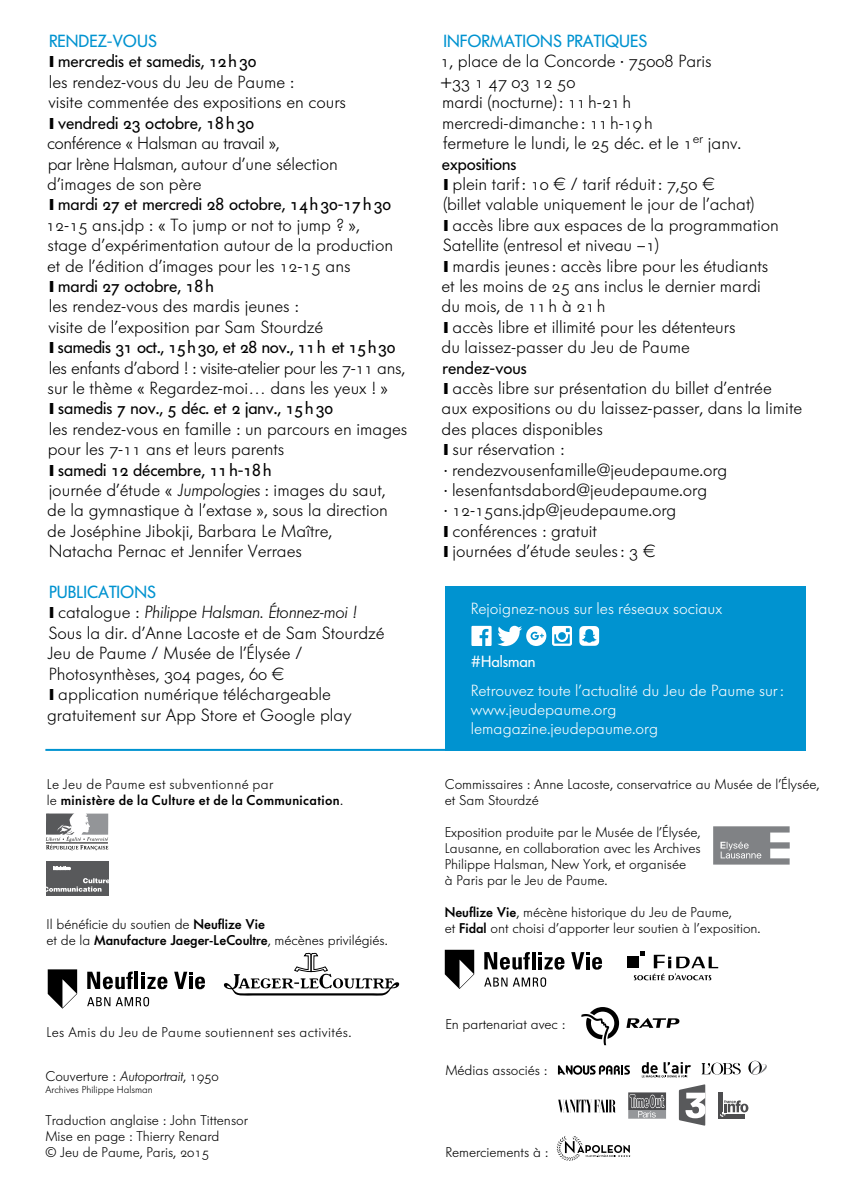
<style>
.page{position:relative;width:851px;height:1191px;background:#fff}
.page>*{position:absolute;margin:0;border:0;box-sizing:border-box;transform-origin:0 0}
.t1{font:17.4px/20.4px "Futura Serie BQ Light Mix";color:#000}
.t2{font:17.4px/20.4px "Futura Serie BQ Book Mix";color:#000}
.t3{font:17.4px/20.4px "Futura Serie BQ Light Mix";letter-spacing:-.02em;color:#000}
.t4{font:17.4px/20.4px "Futura Serie BQ Light Mix";letter-spacing:-.025em;color:#000}
.t5{font:17.4px "Futura Serie BQ Light Oblique Mix";color:#000}
.t6{font:17.4px "Futura Serie BQ Book Mix";color:#0093d0}
.t7{font:16px/19.2px "Futura Serie BQ Light Mix";color:#fff}
.t8{font:16px "Futura Serie BQ Book Mix";color:#fff}
.t9{font:14px/16px "Futura Serie BQ Light Mix";color:#000}
.t10{font:14px "Futura Serie BQ Light Mix";letter-spacing:.025em;color:#000}
.t11{font:14px "Futura Serie BQ Medium Mix";color:#000}
.t12{font:14px "Futura Serie BQ Medium Mix";letter-spacing:.025em;color:#000}
.t13{font:10px "Futura Serie BQ Light Mix";color:#000}
.s1{color:#0093d0}
.s2{font-family:"Futura Serie BQ Light Oblique Mix"}
.s3{font-family:"Futura Serie BQ Light Mix"}
.s4{font-family:"Futura Serie BQ Medium Mix"}
</style>
<div class="page">
<div style="left:46px;top:861px;width:62px;height:35px;background:#58595b"></div>
<svg style="left:46px;top:878px;width:63px;height:13px"></svg>
<svg style="left:54px;top:866px;width:16px;height:3px"></svg>
<svg style="left:46px;top:813px;width:62px;height:37px"></svg>
<hr style="left:135px;top:971px;width:3px;height:18px;background:#000">
<svg style="left:87px;top:971px;width:46px;height:19px"></svg>
<svg style="left:142px;top:972px;width:26px;height:18px"></svg>
<svg style="left:174px;top:971px;width:31px;height:19px"></svg>
<svg style="left:48px;top:969px;width:29px;height:39px"></svg>
<svg style="left:116px;top:997px;width:33px;height:10px"></svg>
<svg style="left:87px;top:997px;width:23px;height:9px"></svg>
<svg style="left:223px;top:952px;width:176px;height:44px"></svg>
<svg style="left:558px;top:1065px;width:72px;height:9px"></svg>
<svg style="left:641px;top:1062px;width:50px;height:15px"></svg>
<svg style="left:701px;top:1062px;width:39px;height:12px"></svg>
<svg style="left:748px;top:1060px;width:18px;height:14px"></svg>
<div style="left:628px;top:1110px;width:38px;height:8px;background:#95979a"></div>
<div style="left:628px;top:1092px;width:38px;height:18px;background:#4d4d4f"></div>
<svg style="left:629px;top:1094px;width:35px;height:23px"></svg>
<div style="left:718px;top:1092px;width:26px;height:26px;background:#4d4d4f"></div>
<div style="left:723px;top:1087px;width:26px;height:26px;background:#fff"></div>
<svg style="left:720px;top:1100px;width:28px;height:17px"></svg>
<svg style="left:678px;top:1084px;width:27px;height:41px"></svg>
<svg style="left:558px;top:1099px;width:57px;height:13px"></svg>
<svg style="left:713px;top:826px;width:76px;height:38px;background:#989a9c"></svg>
<svg style="left:532px;top:952px;width:3px;height:17px"></svg>
<svg style="left:484px;top:952px;width:45px;height:18px"></svg>
<svg style="left:538px;top:952px;width:27px;height:18px"></svg>
<svg style="left:571px;top:952px;width:31px;height:18px"></svg>
<svg style="left:444px;top:949px;width:30px;height:40px"></svg>
<svg style="left:484px;top:977px;width:62px;height:10px"></svg>
<div style="left:627px;top:956px;width:12px;height:12px;background:#000"></div>
<svg style="left:633px;top:951px;width:85px;height:29px"></svg>
<svg style="left:556px;top:1136px;width:74px;height:25px"></svg>
<svg style="left:581px;top:1007px;width:38px;height:38px"></svg>
<svg style="left:626px;top:1018px;width:53px;height:10px"></svg>
<hr style="left:45px;top:749px;width:760px;height:2px;background:#0093d0">
<div style="left:445px;top:586px;width:360px;height:165px;background:#0093d0"></div>
<svg style="left:471px;top:626px;width:20px;height:20px"></svg>
<svg style="left:497px;top:626px;width:49px;height:20px"></svg>
<svg style="left:552px;top:626px;width:20px;height:20px"></svg>
<svg style="left:579px;top:626px;width:20px;height:20px"></svg>
<p class="t2" style="left:49px;top:31px;width:209px"><span class="s1">RENDEZ-VOUS<br></span>❙ mercredis et samedis, 12h 30</p>
<p class="t1" style="left:48px;top:72px;width:299px">les rendez-vous du Jeu de Paume :<br>visite commentée des expositions en cours</p>
<p class="t2" style="left:50px;top:113px;width:206px">❙ vendredi 23 octobre, 18 h 30</p>
<p class="t4" style="left:47px;top:133px;width:292px">conférence « Halsman au travail »,<br>par Irène Halsman, autour d’une sélection d’images de son père</p>
<p class="t2" style="left:50px;top:194px;width:343px">❙ mardi 27 et mercredi 28 octobre, 14 h 30-17 h 30</p>
<p class="t1" style="left:46px;top:215px;width:348px">12-15 ans.jdp : « To jump or not to jump ? », stage d’expérimentation autour de la production et de l’édition d’images pour les 12-15 ans</p>
<p class="t2" style="left:50px;top:276px;width:166px">❙ mardi 27 octobre, 18h</p>
<p class="t1" style="left:48px;top:296px;width:276px">les rendez-vous des mardis jeunes : visite de l’exposition par Sam Stourdzé</p>
<p class="t2" style="left:50px;top:337px;width:347px">❙ samedis 31 oct., 15h30, et 28 nov., 11h et 15h30</p>
<p class="t3" style="left:48px;top:357px;width:359px">les enfants d’abord ! : visite-atelier pour les 7-11 ans, sur le thème « Regardez-moi… dans les yeux ! »</p>
<p class="t2" style="left:50px;top:398px;width:285px">❙ samedis 7 nov., 5 déc. et 2 janv., 15h 30</p>
<p class="t1" style="left:48px;top:419px;width:361px">les rendez-vous en famille : un parcours en images pour les 7-11 ans et leurs parents</p>
<p class="t2" style="left:50px;top:459px;width:223px">❙ samedi 12 décembre, 11h-18 h</p>
<p class="t1" style="left:47px;top:480px;width:342px">journée d’étude « <span class="s2">Jumpologies</span> : images du saut, de la gymnastique à l’extase », sous la direction de Joséphine Jibokji, Barbara Le Maître, Natacha Pernac et Jennifer Verraes</p>
<p class="t6" style="left:49px;top:582px;width:109px">PUBLICATIONS</p>
<p class="t5" style="left:50px;top:602px;width:308px">❙ <span class="s3">catalogue :</span> Philippe Halsman. Étonnez-moi !</p>
<p class="t1" style="left:47px;top:623px;width:339px">Sous la dir. d’Anne Lacoste et de Sam Stourdzé Jeu de Paume / Musée de l’Élysée / Photosynthèses, 304 pages, 60 €<br>❙ application numérique téléchargeable gratuitement sur App Store et Google play</p>
<p class="t10" style="left:47px;top:776px;width:228px">Le Jeu de Paume est subventionné par</p>
<p class="t12" style="left:47px;top:792px;width:298px"><span class="s3">le</span> ministère de la Culture et de la Communication<span class="s3">.</span></p>
<p class="t9" style="left:46px;top:916px;width:220px">Il bénéficie du soutien de <span class="s4">Neuflize Vie</span></p>
<p class="t11" style="left:46px;top:932px;width:342px"><span class="s3">et de la</span> Manufacture Jaeger-LeCoultre<span class="s3">, mécènes privilégiés.</span></p>
<p class="t10" style="left:47px;top:1023px;width:306px">Les Amis du Jeu de Paume soutiennent ses activités.</p>
<p class="t9" style="left:45px;top:1068px;width:175px">Couverture : <span class="s2">Autoportrait</span>, 1950</p>
<p class="t13" style="left:45px;top:1083px;width:109px">Archives Philippe Halsman</p>
<p class="t9" style="left:45px;top:1112px;width:204px">Traduction anglaise : John Tittensor<br>Mise en page : Thierry Renard<br>© Jeu de Paume, Paris, 2015</p>
<p class="t6" style="left:443px;top:31px;width:206px">INFORMATIONS PRATIQUES</p>
<p class="t1" style="left:440px;top:51px;width:302px">1, place de la Concorde · 75008 Paris +33 1 47 03 12 50<br>mardi (nocturne) : 11h-21h mercredi-dimanche: 11h-19h<br>fermeture le lundi, le 25 déc. et le 1<sup>er</sup> janv.</p>
<p class="t2" style="left:441px;top:153px;width:76px">expositions</p>
<p class="t1" style="left:441px;top:174px;width:339px">❙ plein tarif : 10 € / tarif réduit: 7,50 €<br>(billet valable uniquement le jour de l’achat)<br>❙ accès libre aux espaces de la programmation Satellite (entresol et niveau –1)<br>❙ mardis jeunes: accès libre pour les étudiants et les moins de 25 ans inclus le dernier mardi du mois, de 11h à 21h<br>❙ accès libre et illimité pour les détenteurs<br>du laissez-passer du Jeu de Paume</p>
<p class="t2" style="left:442px;top:357px;width:86px">rendez-vous</p>
<p class="t1" style="left:441px;top:378px;width:362px">❙ accès libre sur présentation du billet d’entrée<br>aux expositions ou du laissez-passer, dans la limite des places disponibles<br>❙ sur réservation :<br>· rendezvousenfamille@jeudepaume.org<br>· lesenfantsdabord@jeudepaume.org<br>· 12-15ans.jdp@jeudepaume.org<br>❙ conférences : gratuit<br>❙ journées d’étude seules: 3 €</p>
<p class="t7" style="left:471px;top:599px;width:253px">Rejoignez-nous sur les réseaux sociaux</p>
<p class="t8" style="left:471px;top:652px;width:66px">#Halsman</p>
<p class="t7" style="left:471px;top:681px;width:314px">Retrouvez toute l’actualité du Jeu de Paume sur: www.jeudepaume.org lemagazine.jeudepaume.org</p>
<p class="t9" style="left:444px;top:776px;width:376px">Commissaires : Anne Lacoste, conservatrice au Musée de l’Élysée, et Sam Stourdzé</p>
<p class="t9" style="left:444px;top:824px;width:257px">Exposition produite par le Musée de l’Élysée, Lausanne, en collaboration avec les Archives Philippe Halsman, New York, et organisée<br>à Paris par le Jeu de Paume.</p>
<p class="t9" style="left:444px;top:904px;width:317px"><span class="s4">Neuflize Vie</span>, mécène historique du Jeu de Paume,<br>et <span class="s4">Fidal</span> ont choisi d’apporter leur soutien à l’exposition.</p>
<p class="t9" style="left:445px;top:1016px;width:121px">En partenariat avec :</p>
<p class="t9" style="left:445px;top:1062px;width:103px">Médias associés :</p>
<p class="t9" style="left:445px;top:1144px;width:104px">Remerciements à :</p>
</div>
